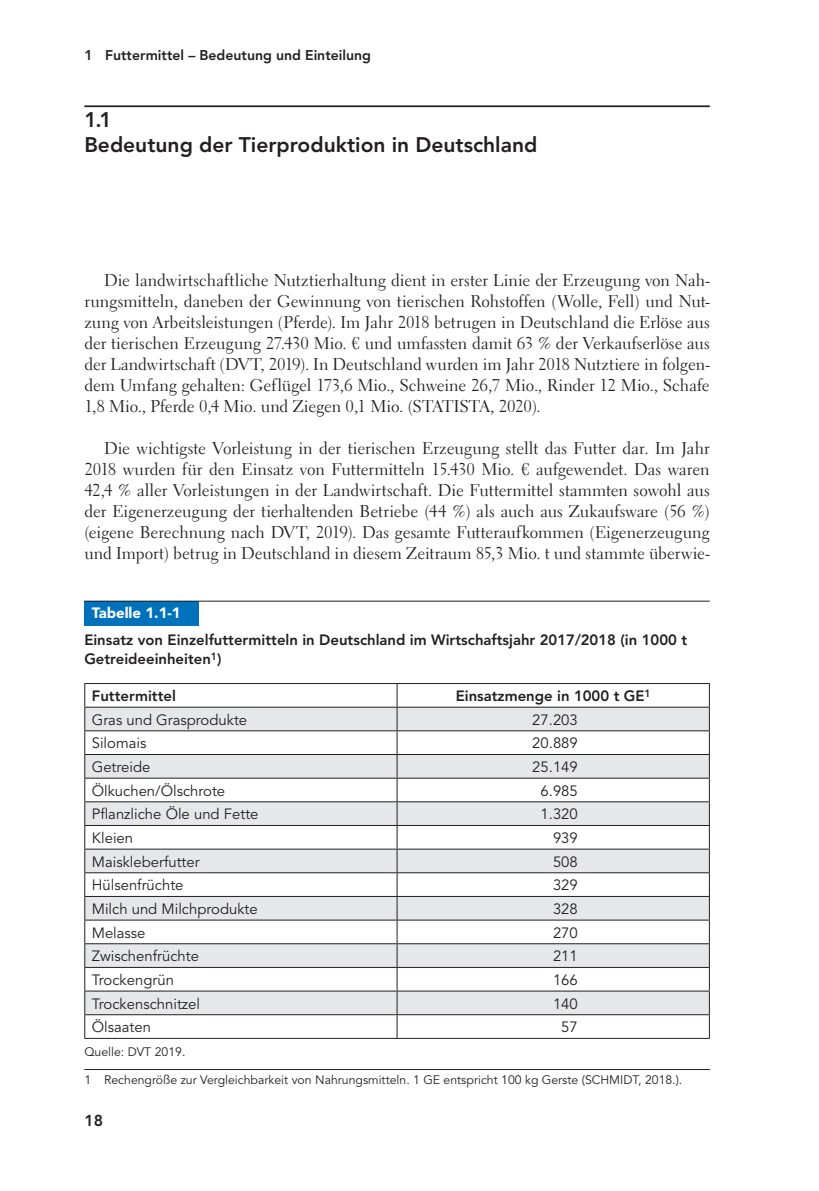
<style>
.page{position:relative;width:819px;height:1191px;background:#fff}
.page>*{position:absolute;margin:0;border:0;box-sizing:border-box;transform-origin:0 0}
.t1{font:800 21px/24.5px "Avenir LT Std";color:#231f20}
.t2{font:16.97px/21px "Electra LT Std";letter-spacing:-.005em;color:#231f20;text-align:justify}
.t3{font:800 15.75px "Avenir LT Std";color:#231f20}
.t4{font:14.88px "Avenir LT Std";color:#231f20}
.t5{font:800 14.88px/19.2px "Avenir LT Std";color:#231f20}
.t6{font:900 14.88px "Avenir LT Std";color:#fff}
.t7{font:800 14px "Avenir LT Std";color:#231f20}
.t8{font:12.25px "Avenir LT Std";color:#231f20}
</style>
<div class="page">
<hr style="left:84px;top:105px;width:625px;height:2px;background:#231f20">
<div style="left:84px;top:601px;width:114px;height:25px;background:#0072bc"></div>
<hr style="left:84px;top:1069px;width:625px;height:1px;background:#231f20">
<hr style="left:84px;top:601px;width:625px;height:1px;background:#231f20">
<svg style="left:85px;top:707px;width:623px;height:307px;fill:#e6e7e9"></svg>
<hr style="left:84px;top:683px;width:313px;height:1px;background:#231f20">
<hr style="left:397px;top:683px;width:312px;height:1px;background:#231f20">
<hr style="left:84px;top:706px;width:313px;height:1px;background:#231f20">
<hr style="left:397px;top:706px;width:312px;height:1px;background:#231f20">
<hr style="left:84px;top:730px;width:313px;height:1px;background:#231f20">
<hr style="left:397px;top:730px;width:312px;height:1px;background:#231f20">
<hr style="left:84px;top:754px;width:313px;height:1px;background:#231f20">
<hr style="left:397px;top:754px;width:312px;height:1px;background:#231f20">
<hr style="left:84px;top:777px;width:313px;height:1px;background:#231f20">
<hr style="left:397px;top:777px;width:312px;height:1px;background:#231f20">
<hr style="left:84px;top:801px;width:313px;height:1px;background:#231f20">
<hr style="left:397px;top:801px;width:312px;height:1px;background:#231f20">
<hr style="left:84px;top:825px;width:313px;height:1px;background:#231f20">
<hr style="left:397px;top:825px;width:312px;height:1px;background:#231f20">
<hr style="left:84px;top:848px;width:313px;height:1px;background:#231f20">
<hr style="left:397px;top:848px;width:312px;height:1px;background:#231f20">
<hr style="left:84px;top:872px;width:313px;height:1px;background:#231f20">
<hr style="left:397px;top:872px;width:312px;height:1px;background:#231f20">
<hr style="left:84px;top:896px;width:313px;height:1px;background:#231f20">
<hr style="left:397px;top:896px;width:312px;height:1px;background:#231f20">
<hr style="left:84px;top:919px;width:313px;height:1px;background:#231f20">
<hr style="left:397px;top:919px;width:312px;height:1px;background:#231f20">
<hr style="left:84px;top:943px;width:313px;height:1px;background:#231f20">
<hr style="left:397px;top:943px;width:312px;height:1px;background:#231f20">
<hr style="left:84px;top:967px;width:313px;height:1px;background:#231f20">
<hr style="left:397px;top:967px;width:312px;height:1px;background:#231f20">
<hr style="left:84px;top:990px;width:313px;height:1px;background:#231f20">
<hr style="left:397px;top:990px;width:312px;height:1px;background:#231f20">
<hr style="left:84px;top:1014px;width:313px;height:1px;background:#231f20">
<svg style="left:84px;top:684px;width:1px;height:353px"></svg>
<hr style="left:397px;top:1014px;width:312px;height:1px;background:#231f20">
<svg style="left:396px;top:684px;width:1px;height:353px"></svg>
<svg style="left:708px;top:684px;width:1px;height:353px"></svg>
<hr style="left:84px;top:1037px;width:313px;height:1px;background:#231f20">
<hr style="left:397px;top:1037px;width:312px;height:1px;background:#231f20">
<p class="t7" style="left:84px;top:47px;width:288px">1 Futtermittel – Bedeutung und Einteilung</p>
<p class="t1" style="left:84px;top:108px;width:454px">1.1<br>Bedeutung der Tierproduktion in Deutschland</p>
<p class="t2" style="left:84px;top:269px;width:627px;text-indent:20px">Die landwirtschaftliche Nutztierhaltung dient in erster Linie der Erzeugung von Nah&shy;rungsmitteln, daneben der Gewinnung von tierischen Rohstoffen (Wolle, Fell) und Nut&shy;zung von Arbeitsleistungen (Pferde). Im Jahr 2018 betrugen in Deutschland die Erlöse aus der tierischen Erzeugung 27.430 Mio. € und umfassten damit 63 % der Verkaufserlöse aus der Landwirtschaft (DVT, 2019). In Deutschland wurden im Jahr 2018 Nutztiere in folgen&shy;dem Umfang gehalten: Geflügel 173,6 Mio., Schweine 26,7 Mio., Rinder 12 Mio., Schafe 1,8 Mio., Pferde 0,4 Mio. und Ziegen 0,1 Mio. (STATISTA, 2020).</p>
<p class="t2" style="left:84px;top:437px;width:627px;text-indent:20px">Die wichtigste Vorleistung in der tierischen Erzeugung stellt das Futter dar. Im Jahr 2018 wurden für den Einsatz von Futtermitteln 15.430 Mio. € aufgewendet. Das waren 42,4 % aller Vorleistungen in der Landwirtschaft. Die Futtermittel stammten sowohl aus der Eigenerzeugung der tierhaltenden Betriebe (44 %) als auch aus Zukaufsware (56 %) (eigene Berechnung nach DVT, 2019). Das gesamte Futteraufkommen (Eigenerzeugung und Import) betrug in Deutschland in diesem Zeitraum 85,3 Mio. t und stammte überwie-</p>
<p class="t6" style="left:92px;top:603px;width:90px">Tabelle 1.1-1</p>
<p class="t5" style="left:84px;top:630px;width:604px">Einsatz von Einzelfuttermitteln in Deutschland im Wirtschaftsjahr 2017/2018 (in 1000 t<br>Getreideeinheiten<sup>1</sup>)</p>
<p class="t5" style="left:92px;top:686px;width:86px">Futtermittel</p>
<p class="t5" style="left:455px;top:686px;width:196px">Einsatzmenge in 1000 t GE<sup>1</sup></p>
<p class="t4" style="left:92px;top:711px;width:157px">Gras und Grasprodukte</p>
<p class="t4" style="left:532px;top:711px;width:47px">27.203</p>
<p class="t4" style="left:92px;top:734px;width:56px">Silomais</p>
<p class="t4" style="left:532px;top:734px;width:47px">20.889</p>
<p class="t4" style="left:92px;top:758px;width:60px">Getreide</p>
<p class="t4" style="left:532px;top:758px;width:47px">25.149</p>
<p class="t4" style="left:92px;top:782px;width:135px">Ölkuchen/Ölschrote</p>
<p class="t4" style="left:540px;top:782px;width:39px">6.985</p>
<p class="t4" style="left:92px;top:805px;width:168px">Pflanzliche Öle und Fette</p>
<p class="t4" style="left:540px;top:805px;width:39px">1.320</p>
<p class="t4" style="left:92px;top:829px;width:43px">Kleien</p>
<p class="t4" style="left:553px;top:829px;width:26px">939</p>
<p class="t4" style="left:92px;top:853px;width:109px">Maiskleberfutter</p>
<p class="t4" style="left:553px;top:853px;width:26px">508</p>
<p class="t4" style="left:92px;top:876px;width:93px">Hülsenfrüchte</p>
<p class="t4" style="left:553px;top:876px;width:26px">329</p>
<p class="t4" style="left:92px;top:900px;width:167px">Milch und Milchprodukte</p>
<p class="t4" style="left:553px;top:900px;width:26px">328</p>
<p class="t4" style="left:92px;top:923px;width:55px">Melasse</p>
<p class="t4" style="left:553px;top:923px;width:26px">270</p>
<p class="t4" style="left:92px;top:947px;width:109px">Zwischenfrüchte</p>
<p class="t4" style="left:553px;top:947px;width:26px">211</p>
<p class="t4" style="left:92px;top:971px;width:84px">Trockengrün</p>
<p class="t4" style="left:553px;top:971px;width:26px">166</p>
<p class="t4" style="left:92px;top:994px;width:110px">Trockenschnitzel</p>
<p class="t4" style="left:553px;top:994px;width:26px">140</p>
<p class="t4" style="left:92px;top:1018px;width:61px">Ölsaaten</p>
<p class="t4" style="left:561px;top:1018px;width:18px">57</p>
<p class="t8" style="left:84px;top:1044px;width:102px">Quelle: DVT 2019.</p>
<p class="t8" style="left:84px;top:1073px;width:599px">1 Rechengröße zur Vergleichbarkeit von Nahrungsmitteln. 1 GE entspricht 100 kg Gerste (SCHMIDT, 2018.).</p>
<p class="t3" style="left:84px;top:1111px;width:20px">18</p>
</div>
